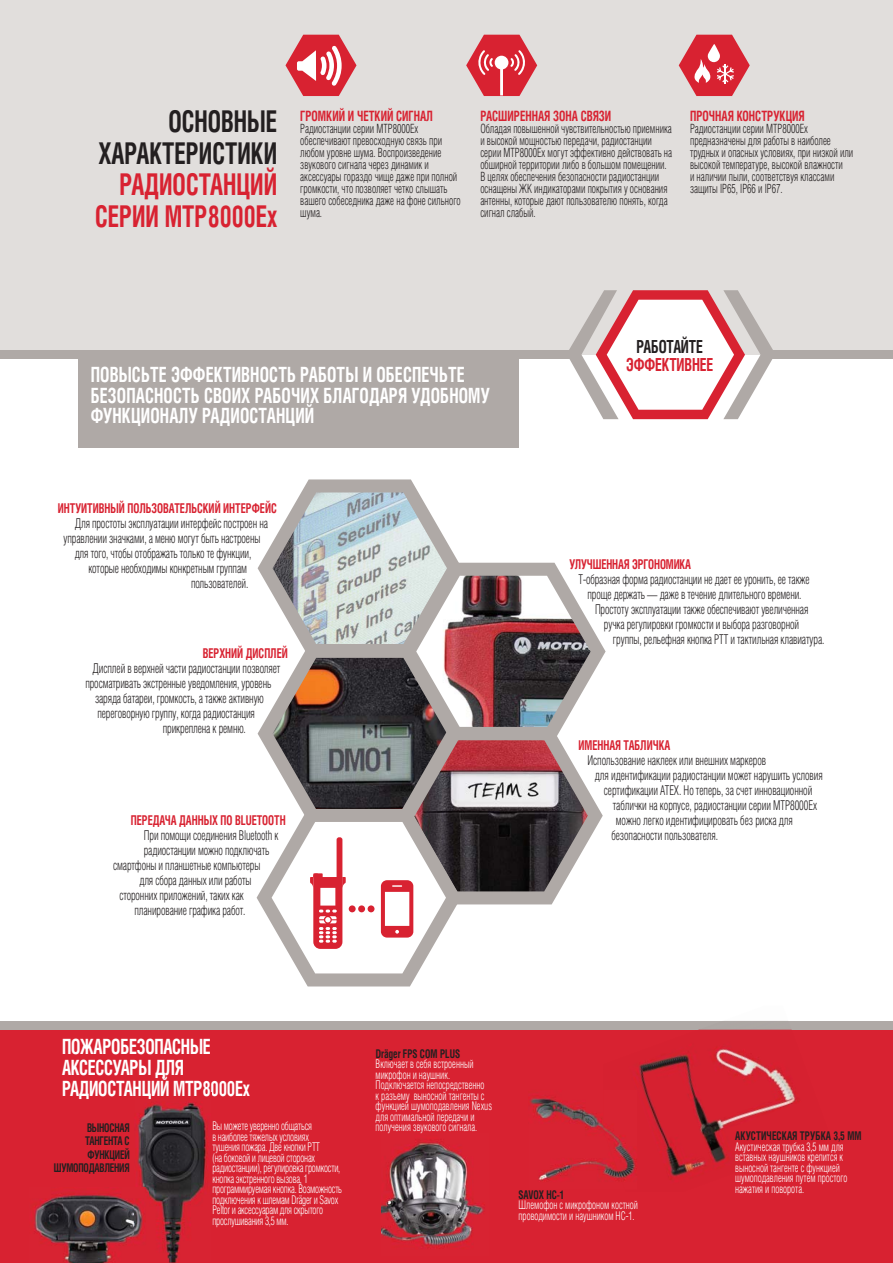
<style>
.page{position:relative;width:893px;height:1263px;background:#fff}
.page>*{position:absolute;margin:0;border:0;box-sizing:border-box;transform-origin:0 0}
.t1{font:700 30px/31.5px "Helios Cond";color:#d82231;text-align:right;scale:.8 1}
.t2{font:700 30px/31.5px "Helios Cond";color:#231f20;text-align:right;scale:.8 1}
.t3{font:700 21px/21px "Helios Cond";letter-spacing:.01em;color:#fff;scale:.8 1}
.t4{font:700 21px/21px "Helios Cond";letter-spacing:-.015em;color:#fff;scale:.8 1}
.t5{font:700 18px "Helios Cond";letter-spacing:-.01em;color:#d82231;scale:.8 1}
.t6{font:700 18px "Helios Cond";letter-spacing:-.01em;color:#231f20;scale:.8 1}
.t7{font:700 14.25px "Helios Cond";color:#d82231;scale:.8 1}
.t8{font:300 13.5px "Helios Cond";letter-spacing:-.01em;color:#231f20;scale:.8 1}
.t9{font:700 13.5px "Helios Cond";color:#d82231;scale:.8 1}
.t10{font:300 12.75px/12px "Helios Cond";color:#231f20;scale:.8 1}
.t11{font:300 12px/10.5px "Helios Cond";color:#fff;scale:.8 1}
.t12{font:300 12px/10.5px "Helios Cond";letter-spacing:-.02em;color:#fff;scale:.8 1}
.t13{font:700 12px/13.5px "Helios Cond";letter-spacing:-.02em;color:#231f20;text-align:right;scale:.8 1}
.t14{font:700 12px "Helios Cond";letter-spacing:.01em;color:#231f20;scale:.8 1}
.t15{font:700 12px "Helios Cond";letter-spacing:.005em;color:#231f20;scale:.8 1}
</style>
<div class="page">
<div style="left:0;top:0;width:893px;height:355px;background:#e1dedc"></div>
<svg style="left:285px;top:35px;width:71px;height:61px"></svg>
<svg style="left:466px;top:35px;width:71px;height:61px"></svg>
<svg style="left:679px;top:35px;width:71px;height:61px"></svg>
<div style="left:0;top:1029px;width:893px;height:234px;background:#d82231"></div>
<div style="left:0;top:1021px;width:893px;height:8px;background:#afa9a6"></div>
<div style="left:766px;top:350px;width:127px;height:9px;background:#afa9a6"></div>
<svg style="left:569px;top:290px;width:204px;height:129px"></svg>
<div style="left:0;top:350px;width:580px;height:9px;background:#afa9a6"></div>
<div style="left:78px;top:354px;width:441px;height:94px;background:#afa9a6"></div>
<img style="left:381px;top:1141px;width:103px;height:105px">
<img style="left:530px;top:1097px;width:73px;height:84px">
<img style="left:603px;top:1029px;width:224px;height:148px">
<img style="left:603px;top:1090px;width:34px;height:90px">
<svg style="left:257px;top:479px;width:349px;height:508px"></svg>
<img style="left:34px;top:1194px;width:100px;height:69px">
<img style="left:134px;top:1102px;width:73px;height:161px">
<h1 class="t2" style="left:98px;top:106px;width:225px">ОСНОВНЫЕ<br>ХАРАКТЕРИСТИКИ</h1>
<h1 class="t1" style="left:95px;top:169px;width:229px">РАДИОСТАНЦИЙ<br>СЕРИИ MTP8000Ex</h1>
<p class="t7" style="left:300px;top:108px;width:167px">ГРОМКИЙ И ЧЕТКИЙ СИГНАЛ</p>
<p class="t10" style="left:300px;top:124px;width:202px">Радиостанции серии MTP8000Ex обеспечивают превосходную связь при любом уровне шума. Воспроизведение звукового сигнала через динамик и аксессуары гораздо чище даже при полной громкости, что позволяет четко слышать вашего собеседника даже на фоне сильного шума.</p>
<p class="t7" style="left:480px;top:108px;width:165px">РАСШИРЕННАЯ ЗОНА СВЯЗИ</p>
<p class="t10" style="left:480px;top:123px;width:241px">Обладая повышенной чувствительностью приемника и высокой мощностью передачи, радиостанции серии MTP8000Ex могут эффективно действовать на обширной территории либо в большом помещении.<br>В целях обеспечения безопасности радиостанции оснащены ЖК индикаторами покрытия у основания антенны, которые дают пользователю понять, когда сигнал слабый.</p>
<p class="t7" style="left:690px;top:108px;width:145px">ПРОЧНАЯ КОНСТРУКЦИЯ</p>
<p class="t10" style="left:690px;top:123px;width:206px">Радиостанции серии MTP8000Ex предназначены для работы в наиболее трудных и опасных условиях, при низкой или высокой температуре, высокой влажности<br>и наличии пыли, соответствуя классами защиты IP65, IP66 и IP67.</p>
<h2 class="t3" style="left:91px;top:364px;width:500px">ПОВЫСЬТЕ ЭФФЕКТИВНОСТЬ РАБОТЫ И ОБЕСПЕЧЬТЕ<br>БЕЗОПАСНОСТЬ СВОИХ РАБОЧИХ БЛАГОДАРЯ УДОБНОМУ<br>ФУНКЦИОНАЛУ РАДИОСТАНЦИЙ</h2>
<p class="t9" style="left:58px;top:500px;width:275px">ИНТУИТИВНЫЙ ПОЛЬЗОВАТЕЛЬСКИЙ ИНТЕРФЕЙС</p>
<p class="t8" style="left:75px;top:518px;width:243px">Для простоты эксплуатации интерфейс построен на</p>
<p class="t8" style="left:64px;top:533px;width:248px">управлении значками, а меню могут быть настроены</p>
<p class="t8" style="left:75px;top:548px;width:222px">для того, чтобы отображать только те функции,</p>
<p class="t8" style="left:88px;top:563px;width:200px">которые необходимы конкретным группам</p>
<p class="t8" style="left:191px;top:578px;width:73px">пользователей.</p>
<p class="t9" style="left:203px;top:645px;width:108px">ВЕРХНИЙ ДИСПЛЕЙ</p>
<p class="t8" style="left:93px;top:663px;width:236px">Дисплей в верхней части радиостанции позволяет</p>
<p class="t8" style="left:85px;top:678px;width:234px">просматривать экстренные уведомления, уровень</p>
<p class="t8" style="left:95px;top:693px;width:213px">заряда батареи, громкость, а также активную</p>
<p class="t8" style="left:97px;top:708px;width:198px">переговорную группу, когда радиостанция</p>
<p class="t8" style="left:163px;top:723px;width:105px">прикреплена к ремню.</p>
<p class="t9" style="left:131px;top:813px;width:195px">ПЕРЕДАЧА ДАННЫХ ПО BLUETOOTH</p>
<p class="t8" style="left:144px;top:830px;width:170px">При помощи соединения Bluetooth к</p>
<p class="t8" style="left:144px;top:845px;width:158px">радиостанции можно подключать</p>
<p class="t8" style="left:113px;top:860px;width:186px">смартфоны и планшетные компьютеры</p>
<p class="t8" style="left:139px;top:875px;width:142px">для сбора данных или работы</p>
<p class="t8" style="left:119px;top:890px;width:157px">сторонних приложений, таких как</p>
<p class="t8" style="left:135px;top:905px;width:140px">планирование графика работ.</p>
<h3 class="t6" style="left:636px;top:337px;width:84px">РАБОТАЙТЕ</h3>
<h3 class="t5" style="left:626px;top:355px;width:110px">ЭФФЕКТИВНЕЕ</h3>
<p class="t9" style="left:569px;top:556px;width:153px">УЛУЧШЕННАЯ ЭРГОНОМИКА</p>
<p class="t8" style="left:578px;top:574px;width:291px">Т-образная форма радиостанции не дает ее уронить, ее также</p>
<p class="t8" style="left:587px;top:589px;width:269px">проще держать — даже в течение длительного времени.</p>
<p class="t8" style="left:595px;top:604px;width:268px">Простоту эксплуатации также обеспечивают увеличенная</p>
<p class="t8" style="left:604px;top:619px;width:245px">ручка регулировки громкости и выбора разговорной</p>
<p class="t8" style="left:613px;top:634px;width:266px">группы, рельефная кнопка РТТ и тактильная клавиатура.</p>
<p class="t9" style="left:578px;top:737px;width:116px">ИМЕННАЯ ТАБЛИЧКА</p>
<p class="t8" style="left:587px;top:755px;width:225px">Использование наклеек или внешних маркеров</p>
<p class="t8" style="left:595px;top:770px;width:286px">для идентификации радиостанции может нарушить условия</p>
<p class="t8" style="left:604px;top:785px;width:262px">сертификации ATEX. Но теперь, за счет инновационной</p>
<p class="t8" style="left:613px;top:800px;width:257px">таблички на корпусе, радиостанции серии MTP8000Ex</p>
<p class="t8" style="left:616px;top:815px;width:223px">можно легко идентифицировать без риска для</p>
<p class="t8" style="left:611px;top:830px;width:135px">безопасности пользователя.</p>
<h2 class="t4" style="left:62px;top:1036px;width:236px">ПОЖАРОБЕЗОПАСНЫЕ<br>АКСЕССУАРЫ ДЛЯ<br>РАДИОСТАНЦИЙ MTP8000Ex</h2>
<p class="t15" style="left:376px;top:1047px;width:107px">Dräger FPS COM PLUS</p>
<p class="t11" style="left:376px;top:1060px;width:147px">Включает в себя встроенный микрофон и наушник.<br>Подключается непосредственно<br>к разъему выносной тангенты с функцией шумоподавления Nexus для оптимальной передачи и получения звукового сигнала.</p>
<p class="t13" style="left:54px;top:1121px;width:96px">ВЫНОСНАЯ<br>ТАНГЕНТА С<br>ФУНКЦИЕЙ<br>ШУМОПОДАВЛЕНИЯ</p>
<p class="t12" style="left:212px;top:1122px;width:164px">Вы можете уверенно общаться<br>в наиболее тяжелых условиях<br>тушения пожара. Две кнопки РТТ<br>(на боковой и лицевой сторонах радиостанции), регулировка громкости, кнопка экстренного вызова, 1 программируемая кнопка. Возможность подключения к шлемам Dräger и Savox<br>Peltor и аксессуарам для скрытого прослушивания 3,5 мм.</p>
<p class="t13" style="left:519px;top:1188px;width:59px">SAVOX HC-1</p>
<p class="t11" style="left:519px;top:1201px;width:151px">Шлемофон с микрофоном костной проводимости и наушником HC-1.</p>
<p class="t14" style="left:735px;top:1129px;width:159px">АКУСТИЧЕСКАЯ ТРУБКА 3,5 ММ</p>
<p class="t11" style="left:735px;top:1142px;width:142px">Акустическая трубка 3,5 мм для вставных наушников крепится к выносной тангенте с функцией шумоподавления путем простого нажатия и поворота.</p>
</div>
